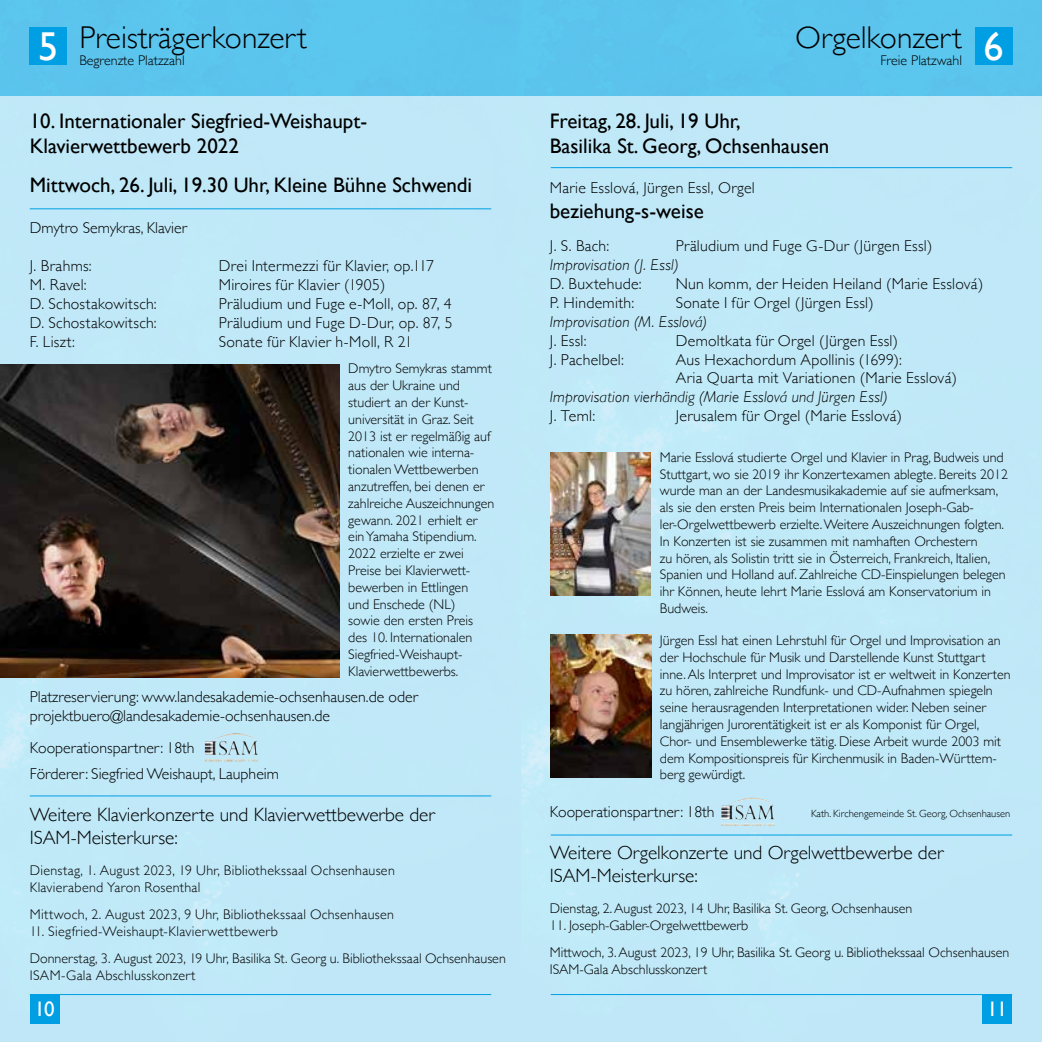
<style>
.page{position:relative;width:1042px;height:1042px;background:#fff}
.page>*{position:absolute;margin:0;border:0;box-sizing:border-box;transform-origin:0 0}
.t1{font:40.25px "Gill Sans";color:#fff}
.t2{font:300 31.5px "Gill Sans";color:#000}
.t3{font:21px/25.2px "Gill Sans";color:#000}
.t4{font:21px "Gill Sans";color:#fff}
.t5{font:300 19.25px/23.1px "Gill Sans";color:#000}
.t6{font:300 15.75px/18.9px "Gill Sans";letter-spacing:.015em;color:#000}
.t7{font:italic 300 15.75px "Gill Sans";letter-spacing:.015em;color:#000}
.t8{font:300 14px/16.8px "Gill Sans";color:#000}
.t9{font:300 14px/16.8px "Gill Sans";letter-spacing:.02em;color:#000}
.t10{font:300 10.5px "Gill Sans";color:#000}
</style>
<div class="page">
<div style="left:0;top:0;width:1042px;height:96px;background:#5bc5ee"></div>
<div style="left:0;top:96px;width:521px;height:946px;background:#c0e8f8"></div>
<div style="left:521px;top:96px;width:521px;height:946px;background:#c0e8f8"></div>
<div style="left:30px;top:27px;width:37px;height:37px;background:#009fe3"></div>
<div style="left:975px;top:27px;width:37px;height:37px;background:#009fe3"></div>
<hr style="left:30px;top:208px;width:461px;height:1px;background:#009fe3">
<hr style="left:551px;top:167px;width:461px;height:1px;background:#009fe3">
<hr style="left:30px;top:795px;width:461px;height:1px;background:#009fe3">
<hr style="left:551px;top:834px;width:461px;height:1px;background:#009fe3">
<hr style="left:30px;top:994px;width:461px;height:1px;background:#009fe3">
<hr style="left:551px;top:994px;width:461px;height:1px;background:#009fe3">
<img style="left:212px;top:733px;width:45px;height:13px">
<img style="left:728px;top:798px;width:45px;height:10px">
<img style="left:0;top:365px;width:339px;height:312px">
<img style="left:551px;top:634px;width:101px;height:143px">
<img style="left:551px;top:452px;width:99px;height:144px">
<div style="left:30px;top:994px;width:30px;height:30px;background:#009fe3"></div>
<div style="left:982px;top:994px;width:30px;height:30px;background:#009fe3"></div>
<h2 class="t2" style="left:795px;top:13px;width:168px">Orgelkonzert</h2>
<p class="t8" style="left:880px;top:51px;width:83px">Freie Platzwahl</p>
<h2 class="t2" style="left:79px;top:13px;width:229px">Preisträgerkonzert</h2>
<p class="t8" style="left:79px;top:51px;width:107px">Begrenzte Platzzahl</p>
<h1 class="t1" style="left:38px;top:23px;width:22px">5</h1>
<h1 class="t1" style="left:983px;top:23px;width:22px">6</h1>
<h3 class="t3" style="left:30px;top:108px;width:339px">10. Internationaler Siegfried-Weishaupt-<br>Klavierwettbewerb 2022</h3>
<h3 class="t3" style="left:30px;top:172px;width:444px">Mittwoch, 26. Juli, 19.30 Uhr, Kleine Bühne Schwendi</h3>
<p class="t6" style="left:30px;top:218px;width:159px">Dmytro Semykras, Klavier</p>
<p class="t6" style="left:30px;top:256px;width:63px">J. Brahms:</p>
<p class="t6" style="left:219px;top:256px;width:217px">Drei Intermezzi für Klavier, op.117</p>
<p class="t6" style="left:30px;top:274px;width:58px">M. Ravel:</p>
<p class="t6" style="left:219px;top:274px;width:168px">Miroires für Klavier (1905)</p>
<p class="t6" style="left:30px;top:293px;width:128px">D. Schostakowitsch:</p>
<p class="t6" style="left:219px;top:293px;width:234px">Präludium und Fuge e-Moll, op. 87, 4</p>
<p class="t6" style="left:30px;top:312px;width:128px">D. Schostakowitsch:</p>
<p class="t6" style="left:219px;top:312px;width:235px">Präludium und Fuge D-Dur, op. 87, 5</p>
<p class="t6" style="left:30px;top:331px;width:47px">F. Liszt:</p>
<p class="t6" style="left:219px;top:331px;width:195px">Sonate für Klavier h-Moll, R 21</p>
<p class="t8" style="left:348px;top:360px;width:147px">Dmytro Semykras stammt aus der Ukraine und studiert an der Kunst&shy;universität in Graz. Seit<br>2013 ist er regelmäßig auf nationalen wie interna&shy;tionalen Wettbewerben anzutreffen, bei denen er zahlreiche Auszeichnungen gewann. 2021 erhielt er ein Yamaha Stipendium.<br>2022 erzielte er zwei<br>Preise bei Klavierwett&shy;bewerben in Ettlingen<br>und Enschede (NL)<br>sowie den ersten Preis des 10. Internationalen<br>Siegfried-Weishaupt-<br>Klavierwettbewerbs.</p>
<p class="t6" style="left:30px;top:686px;width:390px">Platzreservierung: www.landesakademie-ochsenhausen.de oder projektbuero@landesakademie-ochsenhausen.de</p>
<p class="t6" style="left:30px;top:734px;width:251px;line-height:26.2px">Kooperationspartner: 18th<br>Förderer: Siegfried Weishaupt, Laupheim</p>
<h3 class="t5" style="left:30px;top:802px;width:407px">Weitere Klavierkonzerte und Klavierwettbewerbe der<br>ISAM-Meisterkurse:</h3>
<p class="t9" style="left:30px;top:861px;width:367px">Dienstag, 1. August 2023, 19 Uhr, Bibliothekssaal Ochsenhausen<br>Klavierabend Yaron Rosenthal</p>
<p class="t9" style="left:30px;top:905px;width:366px">Mittwoch, 2. August 2023, 9 Uhr, Bibliothekssaal Ochsenhausen</p>
<p class="t8" style="left:30px;top:917px;width:478px;line-height:27.3px">11. Siegfried-Weishaupt-Klavierwettbewerb<br>Donnerstag, 3. August 2023, 19 Uhr, Basilika St. Georg u. Bibliothekssaal Ochsenhausen</p>
<p class="t9" style="left:30px;top:966px;width:167px">ISAM-Gala Abschlusskonzert</p>
<h3 class="t3" style="left:550px;top:108px;width:281px">Freitag, 28. Juli, 19 Uhr,<br>Basilika St. Georg, Ochsenhausen</h3>
<p class="t6" style="left:550px;top:178px;width:207px">Marie Esslová, Jürgen Essl, Orgel</p>
<h3 class="t3" style="left:550px;top:198px;width:155px">beziehung-s-weise</h3>
<p class="t6" style="left:550px;top:236px;width:61px">J. S. Bach:</p>
<p class="t6" style="left:676px;top:236px;width:258px">Präludium und Fuge G-Dur (Jürgen Essl)</p>
<p class="t7" style="left:550px;top:256px;width:131px">Improvisation (J. Essl)</p>
<p class="t6" style="left:550px;top:273px;width:93px">D. Buxtehude:</p>
<p class="t6" style="left:676px;top:273px;width:309px">Nun komm, der Heiden Heiland (Marie Esslová)</p>
<p class="t6" style="left:550px;top:292px;width:86px">P. Hindemith:</p>
<p class="t6" style="left:676px;top:292px;width:199px">Sonate I für Orgel (Jürgen Essl)</p>
<p class="t7" style="left:550px;top:313px;width:159px">Improvisation (M. Esslová)</p>
<p class="t6" style="left:550px;top:330px;width:38px">J. Essl:</p>
<p class="t6" style="left:676px;top:330px;width:224px">Demoltkata für Orgel (Jürgen Essl)</p>
<p class="t6" style="left:550px;top:349px;width:76px">J. Pachelbel:</p>
<p class="t6" style="left:676px;top:349px;width:283px">Aus Hexachordum Apollinis (1699):<br>Aria Quarta mit Variationen (Marie Esslová)</p>
<p class="t7" style="left:550px;top:388px;width:340px">Improvisation vierhändig (Marie Esslová und Jürgen Essl)</p>
<p class="t6" style="left:550px;top:406px;width:47px">J. Teml:</p>
<p class="t6" style="left:676px;top:406px;width:228px">Jerusalem für Orgel (Marie Esslová)</p>
<p class="t8" style="left:660px;top:448px;width:350px">Marie Esslová studierte Orgel und Klavier in Prag, Budweis und Stuttgart, wo sie 2019 ihr Konzertexamen ablegte. Bereits 2012 wurde man an der Landesmusikakademie auf sie aufmerksam, als sie den ersten Preis beim Internationalen Joseph-Gab&shy;ler-Orgelwettbewerb erzielte. Weitere Auszeichnungen folgten.<br>In Konzerten ist sie zusammen mit namhaften Orchestern<br>zu hören, als Solistin tritt sie in Österreich, Frankreich, Italien, Spanien und Holland auf. Zahlreiche CD-Einspielungen belegen ihr Können, heute lehrt Marie Esslová am Konservatorium in Budweis.</p>
<p class="t8" style="left:660px;top:631px;width:352px">Jürgen Essl hat einen Lehrstuhl für Orgel und Improvisation an der Hochschule für Musik und Darstellende Kunst Stuttgart inne. Als Interpret und Improvisator ist er weltweit in Konzerten zu hören, zahlreiche Rundfunk- und CD-Aufnahmen spiegeln seine herausragenden Interpretationen wider. Neben seiner langjährigen Jurorentätigkeit ist er als Komponist für Orgel, Chor- und Ensemblewerke tätig. Diese Arbeit wurde 2003 mit dem Kompositionspreis für Kirchenmusik in Baden-Württem&shy;berg gewürdigt.</p>
<p class="t6" style="left:550px;top:801px;width:166px">Kooperationspartner: 18th</p>
<p class="t10" style="left:811px;top:805px;width:201px">Kath. Kirchengemeinde St. Georg, Ochsenhausen</p>
<h3 class="t5" style="left:550px;top:840px;width:395px">Weitere Orgelkonzerte und Orgelwettbewerbe der<br>ISAM-Meisterkurse:</h3>
<p class="t8" style="left:550px;top:899px;width:364px">Dienstag, 2. August 2023, 14 Uhr, Basilika St. Georg, Ochsenhausen</p>
<p class="t8" style="left:550px;top:910px;width:461px;line-height:27.3px">11. Joseph-Gabler-Orgelwettbewerb<br>Mittwoch, 3. August 2023, 19 Uhr, Basilika St. Georg u. Bibliothekssaal Ochsenhausen</p>
<p class="t8" style="left:550px;top:960px;width:159px">ISAM-Gala Abschlusskonzert</p>
<h3 class="t4" style="left:35px;top:997px;width:22px">10</h3>
<h3 class="t4" style="left:987px;top:997px;width:22px">11</h3>
</div>
